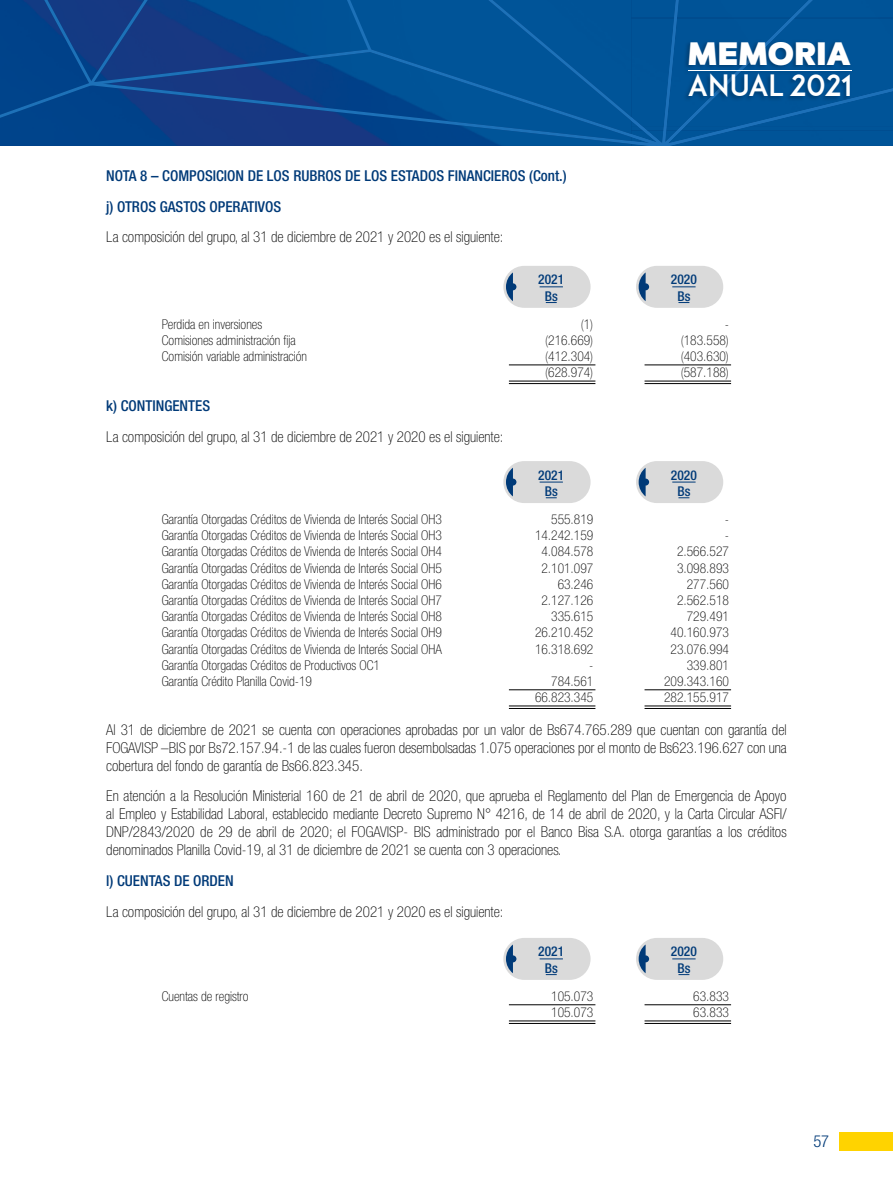
<style>
.page{position:relative;width:893px;height:1191px;background:#fff}
.page>*{position:absolute;margin:0;border:0;box-sizing:border-box;transform-origin:0 0}
.t1{font:800 32.4px "Chronica Pro";color:#fff}
.t2{font:29.1px "ADAM.CGPRO";letter-spacing:-.01em;color:#fff}
.t3{font:300 condensed 16.5px "Helvetica Neue LT Std";color:#003a78}
.t4{font:100 condensed 15px/18px "Helvetica Neue LT Std";color:#000;text-align:justify}
.t5{font:500 condensed 15px/30.8px "Helvetica Neue LT Std";color:#003a78}
.t6{font:100 condensed 13.5px/16.2px "Helvetica Neue LT Std";color:#000}
.t7{font:500 condensed 13.5px/16.2px "Helvetica Neue LT Std";color:#003a78;text-align:center}
</style>
<div class="page">
<div style="left:0;top:118px;width:89px;height:28px;background:#00448b"></div>
<svg style="left:0;top:0;width:89px;height:118px"></svg>
<svg style="left:91px;top:0;width:540px;height:146px;fill:#005195"></svg>
<svg style="left:341px;top:0;width:30px;height:51px"></svg>
<img style="left:826px;top:0;width:67px;height:18px">
<img style="left:631px;top:0;width:31px;height:17px">
<div style="left:662px;top:0;width:164px;height:18px;background:#005498"></div>
<div style="left:681px;top:130px;width:212px;height:16px;background:#005498"></div>
<img style="left:665px;top:130px;width:16px;height:16px">
<img style="left:631px;top:130px;width:34px;height:16px">
<img style="left:751px;top:126px;width:142px;height:4px">
<img style="left:685px;top:126px;width:36px;height:4px">
<img style="left:647px;top:126px;width:38px;height:4px">
<img style="left:721px;top:126px;width:30px;height:4px">
<img style="left:631px;top:17px;width:164px;height:1px">
<img style="left:677px;top:17px;width:114px;height:1px">
<img style="left:794px;top:18px;width:99px;height:68px">
<div style="left:631px;top:18px;width:33px;height:108px;background:#005397"></div>
<img style="left:794px;top:86px;width:99px;height:40px">
<img style="left:664px;top:18px;width:130px;height:108px">
<svg style="left:631px;top:117px;width:16px;height:13px"></svg>
<hr style="left:688px;top:70px;width:164px;height:1px;background:#fff">
<div style="left:839px;top:1132px;width:54px;height:19px;background:#ffd300"></div>
<hr style="left:509px;top:364px;width:86px;height:1px;background:#000">
<hr style="left:644px;top:364px;width:87px;height:1px;background:#000">
<hr style="left:644px;top:381px;width:87px;height:1px;background:#000">
<hr style="left:644px;top:383px;width:87px;height:1px;background:#000">
<hr style="left:509px;top:381px;width:86px;height:1px;background:#000">
<hr style="left:509px;top:383px;width:86px;height:1px;background:#000">
<div style="left:503px;top:266px;width:88px;height:42px;background:#dadada;border-radius:21px"></div>
<svg style="left:506px;top:272px;width:7px;height:29px"></svg>
<div style="left:509px;top:283px;width:7px;height:7px;background:#003a78;border-radius:50%"></div>
<svg style="left:540px;top:286px;width:23px;height:1px"></svg>
<div style="left:636px;top:266px;width:87px;height:42px;background:#dadada;border-radius:21px"></div>
<svg style="left:639px;top:272px;width:7px;height:29px"></svg>
<div style="left:642px;top:283px;width:7px;height:7px;background:#003a78;border-radius:50%"></div>
<svg style="left:672px;top:286px;width:24px;height:1px"></svg>
<hr style="left:509px;top:1004px;width:86px;height:1px;background:#000">
<hr style="left:644px;top:1004px;width:87px;height:1px;background:#000">
<hr style="left:644px;top:1020px;width:87px;height:1px;background:#000">
<hr style="left:644px;top:1023px;width:87px;height:1px;background:#000">
<hr style="left:509px;top:1020px;width:86px;height:1px;background:#000">
<hr style="left:509px;top:1023px;width:86px;height:1px;background:#000">
<div style="left:503px;top:938px;width:88px;height:42px;background:#dadada;border-radius:21px"></div>
<svg style="left:506px;top:944px;width:7px;height:29px"></svg>
<div style="left:509px;top:955px;width:7px;height:7px;background:#003a78;border-radius:50%"></div>
<svg style="left:540px;top:958px;width:23px;height:1px"></svg>
<div style="left:636px;top:938px;width:87px;height:42px;background:#dadada;border-radius:21px"></div>
<svg style="left:639px;top:944px;width:7px;height:29px"></svg>
<div style="left:642px;top:955px;width:7px;height:7px;background:#003a78;border-radius:50%"></div>
<svg style="left:672px;top:958px;width:24px;height:1px"></svg>
<hr style="left:509px;top:689px;width:86px;height:1px;background:#000">
<hr style="left:644px;top:689px;width:87px;height:1px;background:#000">
<hr style="left:644px;top:705px;width:87px;height:1px;background:#000">
<hr style="left:644px;top:708px;width:87px;height:1px;background:#000">
<hr style="left:509px;top:705px;width:86px;height:1px;background:#000">
<hr style="left:509px;top:708px;width:86px;height:1px;background:#000">
<div style="left:503px;top:461px;width:88px;height:42px;background:#dadada;border-radius:21px"></div>
<svg style="left:506px;top:468px;width:7px;height:28px"></svg>
<div style="left:509px;top:478px;width:7px;height:7px;background:#003a78;border-radius:50%"></div>
<svg style="left:540px;top:482px;width:23px;height:1px"></svg>
<div style="left:636px;top:461px;width:87px;height:42px;background:#dadada;border-radius:21px"></div>
<svg style="left:639px;top:468px;width:7px;height:28px"></svg>
<div style="left:642px;top:478px;width:7px;height:7px;background:#003a78;border-radius:50%"></div>
<svg style="left:672px;top:482px;width:24px;height:1px"></svg>
<p class="t5" style="left:106px;top:160px;width:462px">NOTA 8 – COMPOSICION DE LOS RUBROS DE LOS ESTADOS FINANCIEROS (Cont.) j) OTROS GASTOS OPERATIVOS</p>
<p class="t4" style="left:106px;top:228px;width:399px">La composición del grupo, al 31 de diciembre de 2021 y 2020 es el siguiente:</p>
<h1 class="t1" style="left:688px;top:33px;width:164px">MEMORIA</h1>
<h2 class="t2" style="left:688px;top:68px;width:166px">ANUAL 2021</h2>
<p class="t7" style="left:538px;top:271px;width:27px">2021<br>Bs</p>
<p class="t7" style="left:671px;top:271px;width:27px">2020<br>Bs</p>
<p class="t6" style="left:162px;top:316px;width:147px">Perdida en inversiones<br>Comisiones administración fija<br>Comisión variable administración</p>
<p class="t6" style="left:545px;top:316px;width:50px;text-align:justify;text-indent:36px">(1) (216.669) (412.304) (628.974)</p>
<p class="t6" style="left:681px;top:316px;width:50px;text-align:justify;text-indent:44px">- (183.558) (403.630) (587.188)</p>
<p class="t5" style="left:106px;top:390px;width:105px">k) CONTINGENTES</p>
<p class="t4" style="left:106px;top:427px;width:399px">La composición del grupo, al 31 de diciembre de 2021 y 2020 es el siguiente:</p>
<p class="t7" style="left:538px;top:466px;width:27px">2021<br>Bs</p>
<p class="t7" style="left:671px;top:466px;width:27px">2020<br>Bs</p>
<p class="t6" style="left:162px;top:511px;width:282px">Garantía Otorgadas Créditos de Vivienda de Interés Social OH3<br>Garantía Otorgadas Créditos de Vivienda de Interés Social OH3<br>Garantía Otorgadas Créditos de Vivienda de Interés Social OH4<br>Garantía Otorgadas Créditos de Vivienda de Interés Social OH5<br>Garantía Otorgadas Créditos de Vivienda de Interés Social OH6<br>Garantía Otorgadas Créditos de Vivienda de Interés Social OH7<br>Garantía Otorgadas Créditos de Vivienda de Interés Social OH8<br>Garantía Otorgadas Créditos de Vivienda de Interés Social OH9<br>Garantía Otorgadas Créditos de Vivienda de Interés Social OHA Garantía Otorgadas Créditos de Productivos OC1<br>Garantía Crédito Planilla Covid-19</p>
<p class="t6" style="left:535px;top:511px;width:60px;text-align:right">555.819<br>14.242.159<br>4.084.578<br>2.101.097<br>63.246<br>2.127.126<br>335.615<br>26.210.452<br>16.318.692 -<br>784.561<br>66.823.345</p>
<p class="t6" style="left:664px;top:511px;width:66px;text-align:right">-<br>-<br>2.566.527<br>3.098.893<br>277.560<br>2.562.518<br>729.491<br>40.160.973<br>23.076.994<br>339.801<br>209.343.160<br>282.155.917</p>
<p class="t4" style="left:106px;top:720px;width:682px">Al 31 de diciembre de 2021 se cuenta con operaciones aprobadas por un valor de Bs674.765.289 que cuentan con garantía del FOGAVISP –BIS por Bs72.157.94.-1 de las cuales fueron desembolsadas 1.075 operaciones por el monto de Bs623.196.627 con una cobertura del fondo de garantía de Bs66.823.345.</p>
<p class="t4" style="left:106px;top:787px;width:682px">En atención a la Resolución Ministerial 160 de 21 de abril de 2020, que aprueba el Reglamento del Plan de Emergencia de Apoyo al Empleo y Estabilidad Laboral, establecido mediante Decreto Supremo N° 4216, de 14 de abril de 2020, y la Carta Circular ASFI/ DNP/2843/2020 de 29 de abril de 2020; el FOGAVISP- BIS administrado por el Banco Bisa S.A. otorga garantías a los créditos denominados Planilla Covid-19, al 31 de diciembre de 2021 se cuenta con 3 operaciones.</p>
<p class="t5" style="left:106px;top:865px;width:129px">l) CUENTAS DE ORDEN</p>
<p class="t4" style="left:106px;top:902px;width:399px">La composición del grupo, al 31 de diciembre de 2021 y 2020 es el siguiente:</p>
<p class="t7" style="left:538px;top:943px;width:27px">2021<br>Bs</p>
<p class="t7" style="left:671px;top:943px;width:27px">2020<br>Bs</p>
<p class="t6" style="left:162px;top:987px;width:88px">Cuentas de registro</p>
<p class="t6" style="left:551px;top:987px;width:44px">105.073<br>105.073</p>
<p class="t6" style="left:693px;top:987px;width:37px">63.833<br>63.833</p>
<p class="t3" style="left:813px;top:1131px;width:17px">57</p>
</div>
